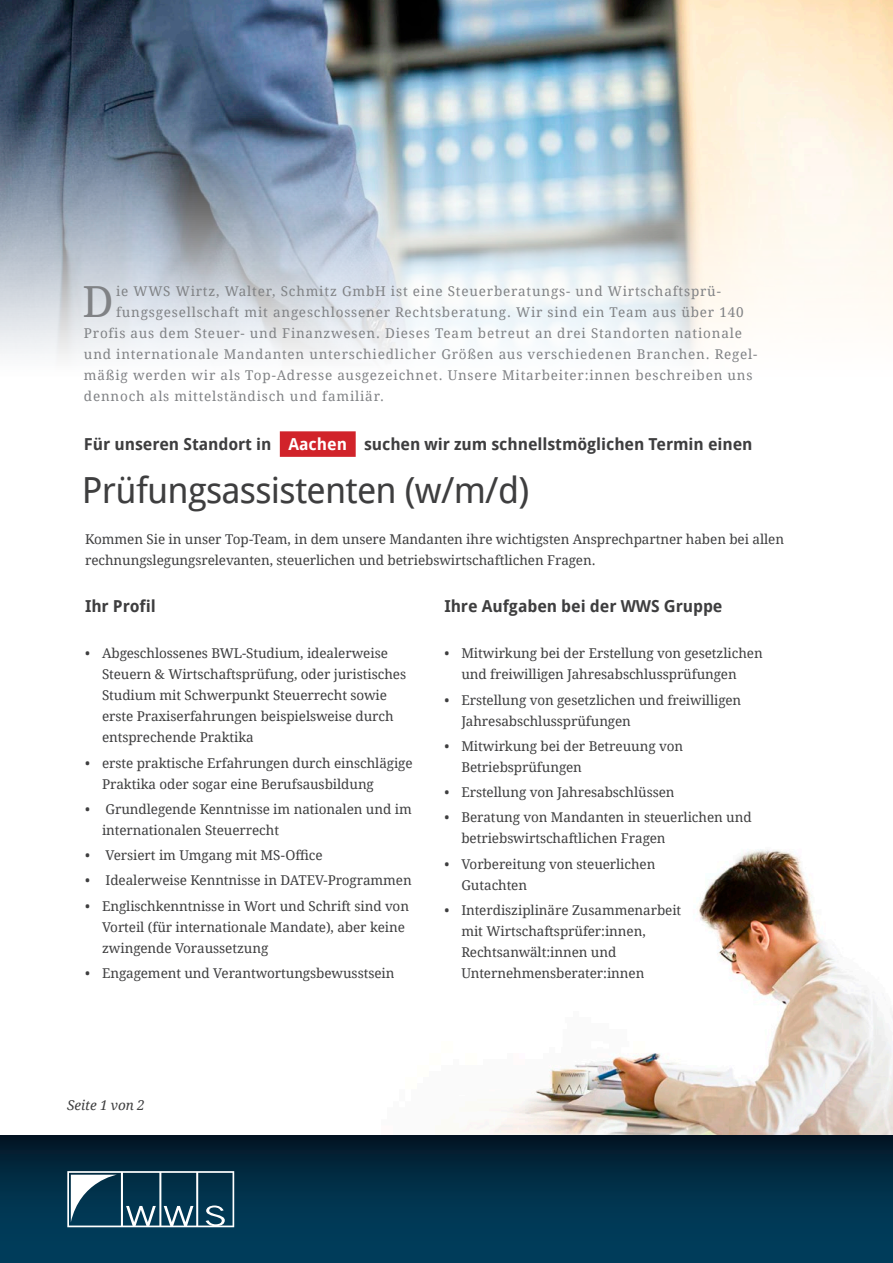
<style>
.page{position:relative;width:893px;height:1263px;background:#fff}
.page>*{position:absolute;margin:0;border:0;box-sizing:border-box;transform-origin:0 0}
.Fließtext{font:42.9px "Droid Serif";color:#808285}
.Fließtext-2{font:36px "Droid Sans";letter-spacing:-.02em;color:#3e3e3f}
.Fließtext-3{font:700 16.5px "Droid Sans";letter-spacing:-.005em;color:#3e3e3f}
.Subheadline{font:700 16.5px "Droid Sans";letter-spacing:-.005em;color:#3e3e3f}
.Fließtext-4{font:13.5px/21px "Droid Serif";letter-spacing:-.005em;color:#3e3e3f}
.Fließtext-5{font:13.5px "Droid Serif";letter-spacing:.06em;color:#808285}
.Fließtext-6{font:italic 13.5px "Droid Serif";letter-spacing:-.005em;color:#3e3e3f}
.s1{color:#fff}
</style>
<div class="page">
<img style="left:493px;top:849px;width:400px;height:286px">
<img style="left:0;top:0;width:893px;height:457px">
<div style="left:0;top:1135px;width:893px;height:128px;background:linear-gradient(to bottom,#031c2d,#004464)"></div>
<svg style="left:67px;top:1171px;width:167px;height:56px"></svg>
<div style="left:280px;top:431px;width:76px;height:26px;background:#d1232a"></div>
<p class="Fließtext" style="left:82px;top:275px;width:33px">D</p>
<p class="Fließtext-5" style="left:116px;top:283px;width:606px">ie WWS Wirtz, Walter, Schmitz GmbH ist eine Steuerberatungs- und Wirtschaftsprü-</p>
<p class="Fließtext-5" style="left:116px;top:304px;width:629px">fungsgesellschaft mit angeschlossener Rechtsberatung. Wir sind ein Team aus über 140</p>
<p class="Fließtext-5" style="left:84px;top:325px;width:659px">Profis aus dem Steuer- und Finanzwesen. Dieses Team betreut an drei Standorten nationale</p>
<p class="Fließtext-5" style="left:84px;top:346px;width:675px">und internationale Mandanten unterschiedlicher Größen aus verschiedenen Branchen. Regel-</p>
<p class="Fließtext-5" style="left:84px;top:367px;width:670px">mäßig werden wir als Top-Adresse ausgezeichnet. Unsere Mitarbeiter:innen beschreiben uns</p>
<p class="Fließtext-5" style="left:84px;top:388px;width:302px">dennoch als mittelständisch und familiär.</p>
<p class="Fließtext-3" style="left:84px;top:434px;width:670px">Für unseren Standort in <span class="s1">Aachen</span> suchen wir zum schnellstmöglichen Termin einen</p>
<p class="Fließtext-2" style="left:82px;top:468px;width:449px">Prüfungsassistenten (w/m/d)</p>
<p class="Fließtext-4" style="left:85px;top:529px;width:701px">Kommen Sie in unser Top-Team, in dem unsere Mandanten ihre wichtigsten Ansprechpartner haben bei allen rechnungslegungsrelevanten, steuerlichen und betriebswirtschaftlichen Fragen.</p>
<p class="Subheadline" style="left:85px;top:595px;width:72px">Ihr Profil</p>
<p class="Fließtext-4" style="left:102px;top:643px;width:306px;text-indent:-17px">• Abgeschlossenes BWL-Studium, idealerweise Steuern &amp; Wirtschaftsprüfung, oder juristisches Studium mit Schwerpunkt Steuerrecht sowie erste Praxiserfahrungen beispielsweise durch entsprechende Praktika</p>
<p class="Fließtext-4" style="left:102px;top:752px;width:312px;text-indent:-17px">• erste praktische Erfahrungen durch einschlägige<br>Praktika oder sogar eine Berufsausbildung</p>
<p class="Fließtext-4" style="left:102px;top:799px;width:311px;text-indent:-17px">• Grundlegende Kenntnisse im nationalen und im internationalen Steuerrecht</p>
<p class="Fließtext-4" style="left:85px;top:845px;width:239px">• Versiert im Umgang mit MS-Office</p>
<p class="Fließtext-4" style="left:85px;top:870px;width:328px">• Idealerweise Kenntnisse in DATEV-Programmen</p>
<p class="Fließtext-4" style="left:102px;top:895px;width:308px;text-indent:-17px">• Englischkenntnisse in Wort und Schrift sind von<br>Vorteil (für internationale Mandate), aber keine zwingende Voraussetzung</p>
<p class="Fließtext-4" style="left:85px;top:963px;width:311px">• Engagement und Verantwortungsbewusstsein</p>
<p class="Subheadline" style="left:444px;top:595px;width:280px">Ihre Aufgaben bei der WWS Gruppe</p>
<p class="Fließtext-4" style="left:461px;top:643px;width:303px;text-indent:-17px">• Mitwirkung bei der Erstellung von gesetzlichen und freiwilligen Jahresabschlussprüfungen</p>
<p class="Fließtext-4" style="left:461px;top:689px;width:281px;text-indent:-17px">• Erstellung von gesetzlichen und freiwilligen<br>Jahresabschlussprüfungen</p>
<p class="Fließtext-4" style="left:461px;top:736px;width:223px;text-indent:-17px">• Mitwirkung bei der Betreuung von<br>Betriebsprüfungen</p>
<p class="Fließtext-4" style="left:444px;top:782px;width:232px">• Erstellung von Jahresabschlüssen</p>
<p class="Fließtext-4" style="left:461px;top:807px;width:292px;text-indent:-17px">• Beratung von Mandanten in steuerlichen und betriebswirtschaftlichen Fragen</p>
<p class="Fließtext-4" style="left:461px;top:853px;width:196px;text-indent:-17px">• Vorbereitung von steuerlichen<br>Gutachten</p>
<p class="Fließtext-4" style="left:461px;top:900px;width:221px;text-indent:-17px">• Interdisziplinäre Zusammenarbeit mit Wirtschaftsprüfer:innen,<br>Rechtsanwält:innen und<br>Unternehmensberater:innen</p>
<p class="Fließtext-6" style="left:67px;top:1097px;width:79px">Seite 1 von 2</p>
</div>
